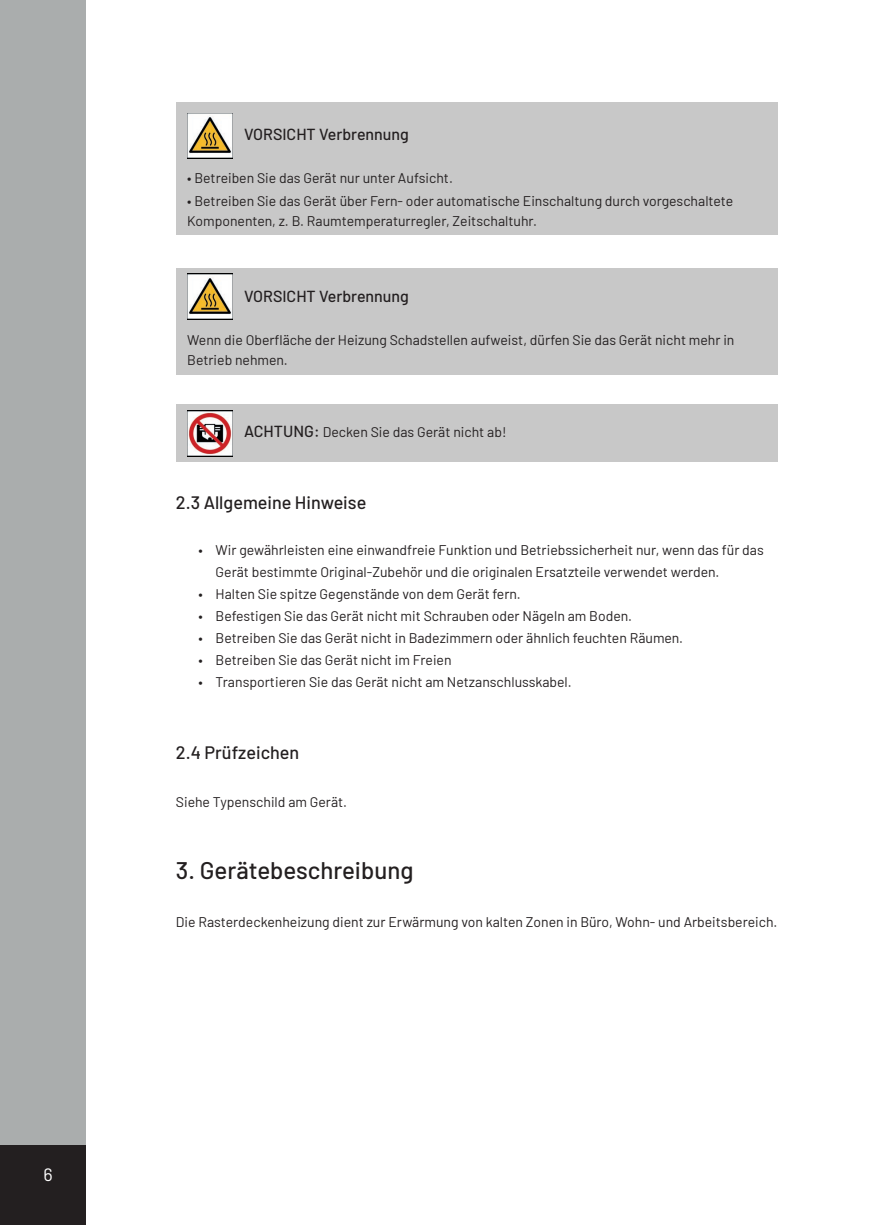
<style>
.page{position:relative;width:874px;height:1225px;background:#fff}
.page>*{position:absolute;margin:0;border:0;box-sizing:border-box;transform-origin:0 0}
.t1{font:500 24px "Barlow";color:#231f20}
.t2{font:500 18px "Barlow";color:#231f20}
.t3{font:18px "Barlow";color:#fff}
.t4{font:500 16px "Barlow";color:#231f20}
.t5{font:14px/20px "Barlow";color:#231f20}
.s1{font-weight:500;font-size:16px}
</style>
<div class="page">
<div style="left:0;top:0;width:85px;height:1225px;background:#aaadad"></div>
<div style="left:0;top:1145px;width:85px;height:80px;background:#231f20"></div>
<div style="left:176px;top:268px;width:601px;height:106px;background:#c8c8c8"></div>
<div style="left:176px;top:405px;width:601px;height:57px;background:#c8c8c8"></div>
<div style="left:176px;top:102px;width:601px;height:132px;background:#c8c8c8"></div>
<img style="left:187px;top:113px;width:45px;height:45px">
<img style="left:187px;top:274px;width:45px;height:45px">
<img style="left:187px;top:411px;width:45px;height:45px">
<p class="t3" style="left:43px;top:1161px;width:11px">6</p>
<p class="t4" style="left:244px;top:123px;width:166px">VORSICHT Verbrennung</p>
<p class="t5" style="left:187px;top:167px;width:267px">• Betreiben Sie das Gerät nur unter Aufsicht.</p>
<p class="t5" style="left:187px;top:190px;width:547px">• Betreiben Sie das Gerät über Fern- oder automatische Einschaltung durch vorgeschaltete<br>Komponenten, z. B. Raumtemperaturregler, Zeitschaltuhr.</p>
<p class="t4" style="left:244px;top:285px;width:166px">VORSICHT Verbrennung</p>
<p class="t5" style="left:187px;top:329px;width:548px">Wenn die Oberfläche der Heizung Schadstellen aufweist, dürfen Sie das Gerät nicht mehr in<br>Betrieb nehmen.</p>
<p class="t5" style="left:244px;top:421px;width:264px"><span class="s1">ACHTUNG:</span> Decken Sie das Gerät nicht ab!</p>
<p class="t2" style="left:176px;top:489px;width:192px">2.3 Allgemeine Hinweise</p>
<p class="t5" style="left:215px;top:538px;width:549px;line-height:22px;text-indent:-17px">• Wir gewährleisten eine einwandfreie Funktion und Betriebssicherheit nur, wenn das für das<br>Gerät bestimmte Original-Zubehör und die originalen Ersatzteile verwendet werden.</p>
<p class="t5" style="left:198px;top:583px;width:323px">• Halten Sie spitze Gegenstände von dem Gerät fern.</p>
<p class="t5" style="left:198px;top:605px;width:434px">• Befestigen Sie das Gerät nicht mit Schrauben oder Nägeln am Boden.</p>
<p class="t5" style="left:198px;top:627px;width:485px">• Betreiben Sie das Gerät nicht in Badezimmern oder ähnlich feuchten Räumen.</p>
<p class="t5" style="left:198px;top:649px;width:254px">• Betreiben Sie das Gerät nicht im Freien</p>
<p class="t5" style="left:198px;top:671px;width:374px">• Transportieren Sie das Gerät nicht am Netzanschlusskabel.</p>
<p class="t2" style="left:176px;top:739px;width:125px">2.4 Prüfzeichen</p>
<p class="t5" style="left:176px;top:791px;width:173px">Siehe Typenschild am Gerät.</p>
<h1 class="t1" style="left:176px;top:853px;width:239px">3. Gerätebeschreibung</h1>
<p class="t5" style="left:176px;top:911px;width:602px">Die Rasterdeckenheizung dient zur Erwärmung von kalten Zonen in Büro, Wohn- und Arbeitsbereich.</p>
</div>
